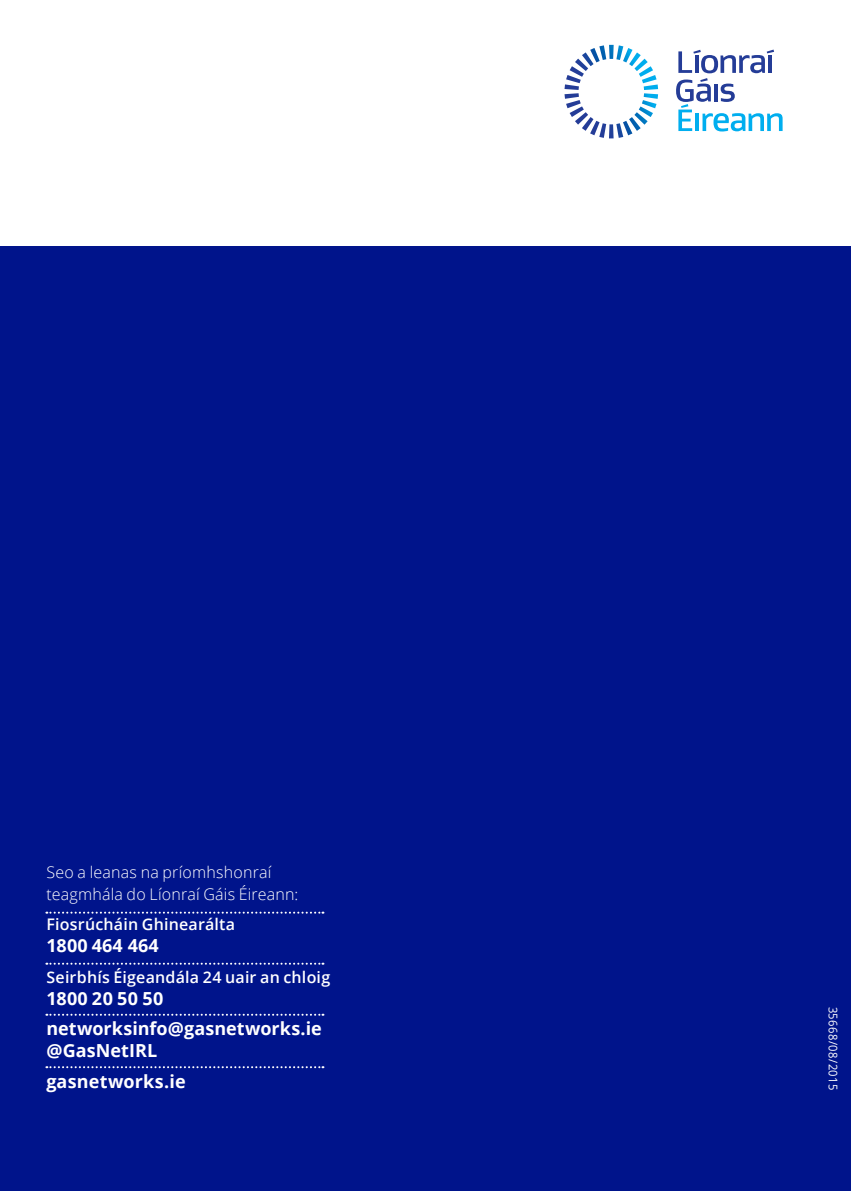
<style>
.page{position:relative;width:851px;height:1191px;background:#fff}
.page>*{position:absolute;margin:0;border:0;box-sizing:border-box;transform-origin:0 0}
.Main_Body_Text{font:700 18px/22px "Open Sans";letter-spacing:.005em;color:#fff}
.Main_Body_Text-2{font:700 18px "Open Sans";letter-spacing:.025em;color:#fff}
.Main_Body_Text-3{font:300 16px/22px "Open Sans";letter-spacing:.01em;color:#fff}
.Main_Body_Text-4{font:600 16px "Open Sans";letter-spacing:.01em;color:#fff}
.t1{font:12px "Open Sans";letter-spacing:.04em;color:#fff;scale:.93 1}
</style>
<div class="page">
<div style="left:0;top:247px;width:850px;height:944px;background:#00148b"></div>
<svg style="left:46px;top:911px;width:277px;height:2px"></svg>
<svg style="left:46px;top:962px;width:277px;height:2px"></svg>
<svg style="left:46px;top:1013px;width:277px;height:2px"></svg>
<svg style="left:46px;top:1066px;width:277px;height:2px"></svg>
<svg style="left:564px;top:45px;width:94px;height:93px"></svg>
<svg style="left:676px;top:50px;width:106px;height:81px"></svg>
<p class="Main_Body_Text-3" style="left:46px;top:860px;width:253px">Seo a leanas na príomhshonraí teagmhála do Líonraí Gáis Éireann:</p>
<p class="Main_Body_Text-4" style="left:46px;top:913px;width:190px">Fiosrúcháin Ghinearálta</p>
<p class="Main_Body_Text-4" style="left:46px;top:966px;width:285px">Seirbhís Éigeandála 24 uair an chloig</p>
<p class="Main_Body_Text" style="left:46px;top:1017px;width:277px">networksinfo@gasnetworks.ie @GasNetIRL</p>
<p class="Main_Body_Text" style="left:46px;top:1069px;width:141px">gasnetworks.ie</p>
<p class="Main_Body_Text" style="left:46px;top:934px;width:114px">1800 464 464</p>
<p class="Main_Body_Text-2" style="left:46px;top:985px;width:118px">1800 20 50 50</p>
<p class="t1" style="left:841px;top:1006px;width:92px;rotate:90deg">35668/08/2015</p>
</div>
